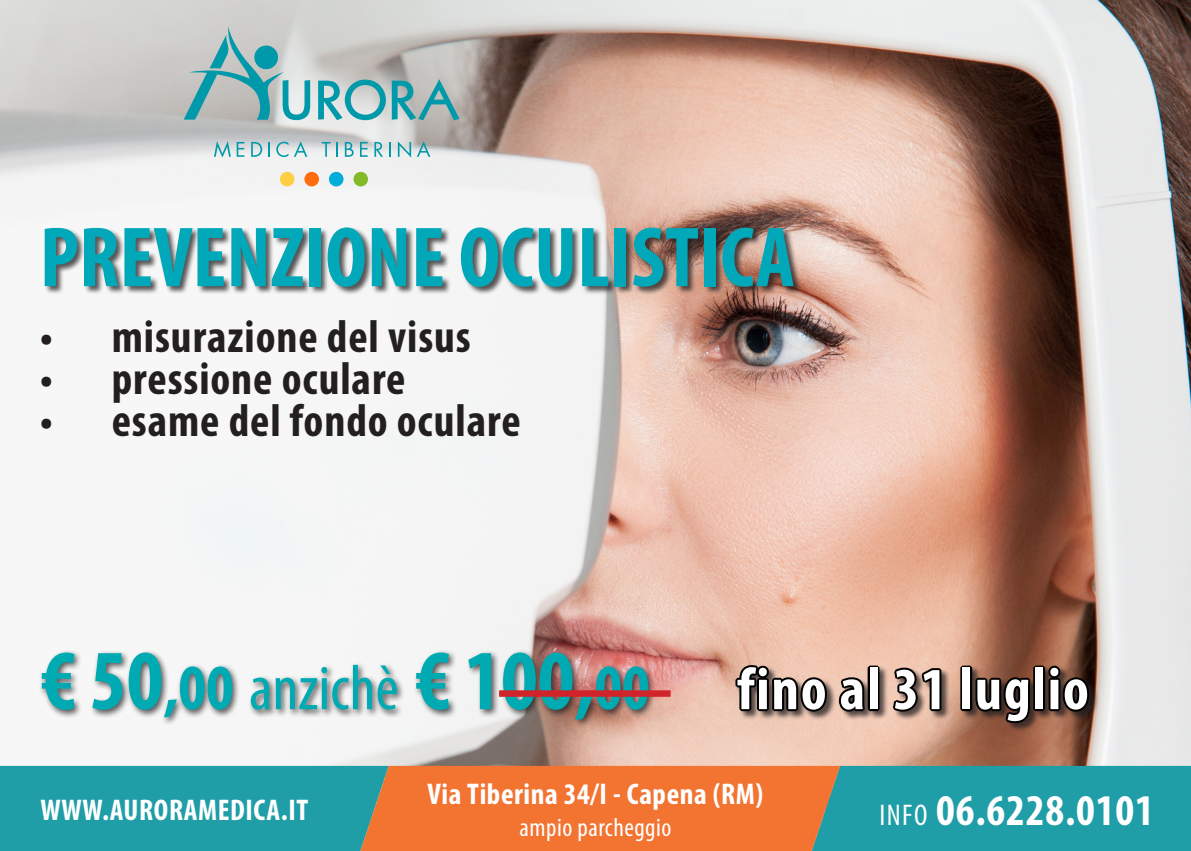
<style>
.page{position:relative;width:1191px;height:851px;background:#fff}
.page>*{position:absolute;margin:0;border:0;box-sizing:border-box;transform-origin:0 0}
.t1{font:700 condensed 86px "Myriad Pro";color:#00a8b9}
.t2{font:700 condensed 86px "Myriad Pro";color:#00aab2}
.t3{font:700 condensed 60px "Myriad Pro";letter-spacing:.03em;color:#fff}
.t4{font:700 condensed 46px "Myriad Pro";letter-spacing:.02em;color:#231f20}
.t5{font:700 condensed 44px "Myriad Pro";letter-spacing:.02em;color:#fff}
.t6{font:700 condensed 30px "Myriad Pro";letter-spacing:.02em;color:#fff}
.t7{font:condensed 26px "Myriad Pro";letter-spacing:.02em;color:#fff}
.s1{font-size:64.8px}
.s2{font-weight:400;font-size:64px}
.s3{font-weight:400;font-size:30px}
</style>
<div class="page">
<img style="left:0;top:0;width:1191px;height:765px">
<div style="left:0;top:765px;width:360px;height:85px;background:#1f9ea8"></div>
<div style="left:840px;top:765px;width:351px;height:85px;background:#1f9ea8"></div>
<svg style="left:360px;top:765px;width:480px;height:85px;background:#e57639"></svg>
<div style="left:45px;top:227px;width:757px;height:68px;background:#231f20;opacity:.75"></div>
<div style="left:38px;top:649px;width:618px;height:78px;background:#231f20;opacity:.75"></div>
<div style="left:499px;top:690px;width:171px;height:6px;background:#d1232a"></div>
<div style="left:735px;top:664px;width:363px;height:68px;background:#231f20;opacity:.75"></div>
<svg style="left:733px;top:663px;width:96px;height:50px;background:#68564e"></svg>
<svg style="left:837px;top:675px;width:30px;height:38px"></svg>
<div style="left:867px;top:665px;width:12px;height:46px;border:4px solid #000"></div>
<svg style="left:889px;top:665px;width:54px;height:48px;background:#735f56"></svg>
<div style="left:960px;top:665px;width:12px;height:46px;border:4px solid #000"></div>
<svg style="left:973px;top:675px;width:59px;height:50px;background:#38241d"></svg>
<div style="left:1033px;top:665px;width:12px;height:46px;border:4px solid #000"></div>
<svg style="left:1046px;top:663px;width:45px;height:50px;background:#35241c"></svg>
<svg style="left:214px;top:141px;width:17px;height:16px"></svg>
<svg style="left:237px;top:142px;width:7px;height:15px"></svg>
<svg style="left:251px;top:142px;width:11px;height:15px"></svg>
<svg style="left:268px;top:142px;width:2px;height:15px"></svg>
<svg style="left:276px;top:142px;width:12px;height:15px"></svg>
<svg style="left:294px;top:141px;width:13px;height:16px"></svg>
<svg style="left:322px;top:142px;width:8px;height:15px"></svg>
<svg style="left:336px;top:142px;width:2px;height:15px"></svg>
<svg style="left:345px;top:142px;width:8px;height:15px"></svg>
<svg style="left:360px;top:142px;width:8px;height:15px"></svg>
<svg style="left:374px;top:142px;width:9px;height:15px"></svg>
<svg style="left:389px;top:142px;width:2px;height:15px"></svg>
<svg style="left:398px;top:141px;width:13px;height:16px"></svg>
<svg style="left:417px;top:141px;width:13px;height:16px"></svg>
<svg style="left:184px;top:26px;width:126px;height:94px;background:#9cbfc1"></svg>
<svg style="left:318px;top:80px;width:68px;height:40px;background:#7ebfc5"></svg>
<svg style="left:392px;top:79px;width:67px;height:41px;background:#7bb0b4"></svg>
<div style="left:280px;top:172px;width:14px;height:14px;background:#ffcf43;border-radius:50%"></div>
<div style="left:304px;top:172px;width:15px;height:14px;background:#ff6b0d;border-radius:50%"></div>
<div style="left:329px;top:172px;width:14px;height:14px;background:#00add8;border-radius:50%"></div>
<div style="left:353px;top:172px;width:15px;height:14px;background:#82bb27;border-radius:50%"></div>
<p class="t1" style="left:40px;top:204px;width:756px">PREVENZIONE OCULISTICA</p>
<p class="t4" style="left:40px;top:308px;width:432px">• misurazione del visus</p>
<p class="t4" style="left:40px;top:350px;width:367px">• pressione oculare</p>
<p class="t4" style="left:40px;top:392px;width:482px">• esame del fondo oculare</p>
<p class="t2" style="left:40px;top:626px;width:611px">€ 50<span class="s1">,00</span> <span class="s2">anzichè</span> € 100,<span class="s1">00</span></p>
<p class="t3" style="left:737px;top:651px;width:353px">fino al 31 luglio</p>
<p class="t6" style="left:428px;top:774px;width:337px">Via Tiberina 34/I - Capena (RM)</p>
<p class="t7" style="left:519px;top:811px;width:153px">ampio parcheggio</p>
<p class="t6" style="left:40px;top:790px;width:269px">WWW.AURORAMEDICA.IT</p>
<p class="t5" style="left:879px;top:782px;width:276px"><span class="s3">INFO</span> 06.6228.0101</p>
</div>
